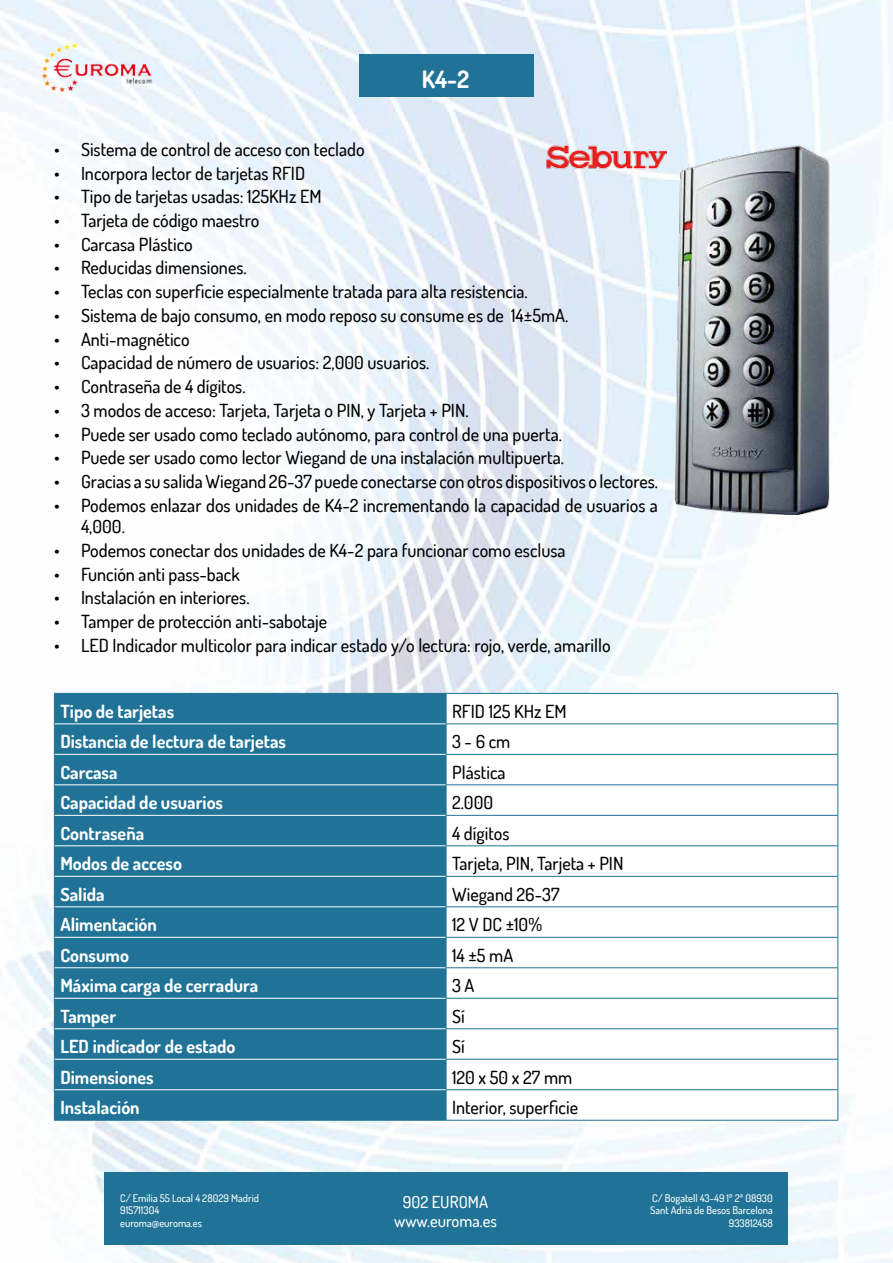
<style>
.page{position:relative;width:893px;height:1263px;background:#fff}
.page>*{position:absolute;margin:0;border:0;box-sizing:border-box;transform-origin:0 0}
.t1{font:700 24px "Dosis";color:#fff}
.t2{font:500 18px/21.6px "Dosis";color:#000}
.t3{font:700 18px "Dosis";color:#fff}
.t4{font:500 16.5px/19.8px "Dosis";color:#fff;text-align:center}
.t5{font:500 10.5px/12.6px "Dosis";color:#fff}
</style>
<div class="page">
<img style="left:0;top:0;width:893px;height:1263px">
<img style="left:36px;top:34px;width:121px;height:66px">
<div style="left:105px;top:1173px;width:683px;height:72px;background:#207396"></div>
<div style="left:359px;top:54px;width:175px;height:43px;background:#207396"></div>
<div style="left:55px;top:694px;width:391px;height:426px;background:#207396"></div>
<svg style="left:447px;top:694px;width:390px;height:426px"></svg>
<hr style="left:54px;top:693px;width:392px;height:1px;background:#207396">
<hr style="left:54px;top:694px;width:1px;height:30px;background:#207396">
<hr style="left:54px;top:724px;width:1px;height:30px;background:#207396">
<hr style="left:54px;top:754px;width:1px;height:31px;background:#207396">
<hr style="left:54px;top:785px;width:1px;height:30px;background:#207396">
<hr style="left:54px;top:815px;width:1px;height:31px;background:#207396">
<hr style="left:54px;top:846px;width:1px;height:30px;background:#207396">
<hr style="left:54px;top:876px;width:1px;height:31px;background:#207396">
<hr style="left:54px;top:907px;width:1px;height:30px;background:#207396">
<hr style="left:54px;top:937px;width:1px;height:31px;background:#207396">
<hr style="left:54px;top:968px;width:1px;height:30px;background:#207396">
<hr style="left:54px;top:998px;width:1px;height:31px;background:#207396">
<hr style="left:54px;top:1029px;width:1px;height:30px;background:#207396">
<hr style="left:54px;top:1059px;width:1px;height:31px;background:#207396">
<hr style="left:54px;top:1090px;width:1px;height:30px;background:#207396">
<hr style="left:54px;top:1120px;width:392px;height:1px;background:#207396">
<hr style="left:55px;top:723px;width:391px;height:1px;background:#fff">
<hr style="left:55px;top:754px;width:391px;height:1px;background:#fff">
<hr style="left:55px;top:784px;width:391px;height:1px;background:#fff">
<hr style="left:55px;top:815px;width:391px;height:1px;background:#fff">
<hr style="left:55px;top:845px;width:391px;height:1px;background:#fff">
<hr style="left:55px;top:876px;width:391px;height:1px;background:#fff">
<hr style="left:55px;top:906px;width:391px;height:1px;background:#fff">
<hr style="left:55px;top:937px;width:391px;height:1px;background:#fff">
<hr style="left:55px;top:967px;width:391px;height:1px;background:#fff">
<hr style="left:55px;top:998px;width:391px;height:1px;background:#fff">
<hr style="left:55px;top:1028px;width:391px;height:1px;background:#fff">
<hr style="left:55px;top:1059px;width:391px;height:1px;background:#fff">
<hr style="left:55px;top:1089px;width:391px;height:1px;background:#fff">
<hr style="left:446px;top:693px;width:392px;height:1px;background:#207396">
<svg style="left:446px;top:694px;width:1px;height:29px"></svg>
<svg style="left:837px;top:694px;width:1px;height:29px"></svg>
<hr style="left:446px;top:723px;width:392px;height:1px;background:#207396">
<hr style="left:446px;top:724px;width:1px;height:30px;background:#207396">
<hr style="left:837px;top:724px;width:1px;height:30px;background:#207396">
<hr style="left:446px;top:754px;width:392px;height:1px;background:#207396">
<svg style="left:446px;top:755px;width:1px;height:29px"></svg>
<svg style="left:837px;top:755px;width:1px;height:29px"></svg>
<hr style="left:446px;top:784px;width:392px;height:1px;background:#207396">
<hr style="left:446px;top:785px;width:1px;height:30px;background:#207396">
<hr style="left:837px;top:785px;width:1px;height:30px;background:#207396">
<hr style="left:446px;top:815px;width:392px;height:1px;background:#207396">
<svg style="left:446px;top:816px;width:1px;height:29px"></svg>
<svg style="left:837px;top:816px;width:1px;height:29px"></svg>
<hr style="left:446px;top:845px;width:392px;height:1px;background:#207396">
<hr style="left:446px;top:846px;width:1px;height:30px;background:#207396">
<hr style="left:837px;top:846px;width:1px;height:30px;background:#207396">
<hr style="left:446px;top:876px;width:392px;height:1px;background:#207396">
<svg style="left:446px;top:877px;width:1px;height:29px"></svg>
<svg style="left:837px;top:877px;width:1px;height:29px"></svg>
<hr style="left:446px;top:906px;width:392px;height:1px;background:#207396">
<hr style="left:446px;top:907px;width:1px;height:30px;background:#207396">
<hr style="left:837px;top:907px;width:1px;height:30px;background:#207396">
<hr style="left:446px;top:937px;width:392px;height:1px;background:#207396">
<svg style="left:446px;top:938px;width:1px;height:29px"></svg>
<svg style="left:837px;top:938px;width:1px;height:29px"></svg>
<hr style="left:446px;top:967px;width:392px;height:1px;background:#207396">
<hr style="left:446px;top:968px;width:1px;height:30px;background:#207396">
<hr style="left:837px;top:968px;width:1px;height:30px;background:#207396">
<hr style="left:446px;top:998px;width:392px;height:1px;background:#207396">
<svg style="left:446px;top:999px;width:1px;height:29px"></svg>
<svg style="left:837px;top:999px;width:1px;height:29px"></svg>
<hr style="left:446px;top:1028px;width:392px;height:1px;background:#207396">
<hr style="left:446px;top:1029px;width:1px;height:30px;background:#207396">
<hr style="left:837px;top:1029px;width:1px;height:30px;background:#207396">
<hr style="left:446px;top:1059px;width:392px;height:1px;background:#207396">
<hr style="left:446px;top:1059px;width:1px;height:30px;background:#207396">
<hr style="left:837px;top:1059px;width:1px;height:30px;background:#207396">
<hr style="left:446px;top:1089px;width:392px;height:1px;background:#207396">
<hr style="left:446px;top:1090px;width:1px;height:30px;background:#207396">
<hr style="left:837px;top:1090px;width:1px;height:30px;background:#207396">
<hr style="left:446px;top:1120px;width:392px;height:1px;background:#207396">
<img style="left:667px;top:137px;width:172px;height:386px">
<img style="left:545px;top:137px;width:122px;height:39px">
<h1 class="t1" style="left:422px;top:63px;width:49px">K4-2</h1>
<p class="t2" style="left:54px;top:138px;width:312px">• Sistema de control de acceso con teclado</p>
<p class="t2" style="left:54px;top:162px;width:253px">• Incorpora lector de tarjetas RFID</p>
<p class="t2" style="left:54px;top:185px;width:269px">• Tipo de tarjetas usadas: 125KHz EM</p>
<p class="t2" style="left:54px;top:209px;width:207px">• Tarjeta de código maestro</p>
<p class="t2" style="left:54px;top:233px;width:140px">• Carcasa Plástico</p>
<p class="t2" style="left:54px;top:257px;width:194px">• Reducidas dimensiones.</p>
<p class="t2" style="left:54px;top:280px;width:475px">• Teclas con superficie especialmente tratada para alta resistencia.</p>
<p class="t2" style="left:54px;top:304px;width:516px">• Sistema de bajo consumo, en modo reposo su consume es de 14±5mA.</p>
<p class="t2" style="left:54px;top:328px;width:137px">• Anti-magnético</p>
<p class="t2" style="left:54px;top:351px;width:377px">• Capacidad de número de usuarios: 2,000 usuarios.</p>
<p class="t2" style="left:54px;top:375px;width:193px">• Contraseña de 4 dígitos.</p>
<p class="t2" style="left:54px;top:399px;width:416px">• 3 modos de acceso: Tarjeta, Tarjeta o PIN, y Tarjeta + PIN.</p>
<p class="t2" style="left:54px;top:423px;width:509px">• Puede ser usado como teclado autónomo, para control de una puerta.</p>
<p class="t2" style="left:54px;top:446px;width:511px">• Puede ser usado como lector Wiegand de una instalación multipuerta.</p>
<p class="t2" style="left:54px;top:470px;width:605px">• Gracias a su salida Wiegand 26-37 puede conectarse con otros dispositivos o lectores.</p>
<p class="t2" style="left:81px;top:494px;width:578px;text-indent:-27px">• Podemos enlazar dos unidades de K4-2 incrementando la capacidad de usuarios a<br>4,000.</p>
<p class="t2" style="left:54px;top:539px;width:513px">• Podemos conectar dos unidades de K4-2 para funcionar como esclusa</p>
<p class="t2" style="left:54px;top:563px;width:187px">• Función anti pass-back</p>
<p class="t2" style="left:54px;top:587px;width:197px">• Instalación en interiores.</p>
<p class="t2" style="left:54px;top:610px;width:275px">• Tamper de protección anti-sabotaje</p>
<p class="t2" style="left:54px;top:634px;width:558px">• LED Indicador multicolor para indicar estado y/o lectura: rojo, verde, amarillo</p>
<p class="t3" style="left:60px;top:700px;width:115px">Tipo de tarjetas</p>
<p class="t2" style="left:452px;top:700px;width:116px">RFID 125 KHz EM</p>
<p class="t3" style="left:60px;top:730px;width:227px">Distancia de lectura de tarjetas</p>
<p class="t2" style="left:452px;top:730px;width:60px">3 - 6 cm</p>
<p class="t3" style="left:60px;top:761px;width:59px">Carcasa</p>
<p class="t2" style="left:452px;top:761px;width:55px">Plástica</p>
<p class="t3" style="left:60px;top:791px;width:164px">Capacidad de usuarios</p>
<p class="t2" style="left:452px;top:791px;width:43px">2.000</p>
<p class="t3" style="left:60px;top:822px;width:85px">Contraseña</p>
<p class="t2" style="left:452px;top:822px;width:59px">4 dígitos</p>
<p class="t3" style="left:60px;top:852px;width:123px">Modos de acceso</p>
<p class="t2" style="left:452px;top:852px;width:173px">Tarjeta, PIN, Tarjeta + PIN</p>
<p class="t3" style="left:60px;top:883px;width:46px">Salida</p>
<p class="t2" style="left:452px;top:883px;width:109px">Wiegand 26-37</p>
<p class="t3" style="left:60px;top:913px;width:98px">Alimentación</p>
<p class="t2" style="left:452px;top:913px;width:92px">12 V DC ±10%</p>
<p class="t3" style="left:60px;top:943px;width:70px">Consumo</p>
<p class="t2" style="left:452px;top:944px;width:63px">14 ±5 mA</p>
<p class="t3" style="left:60px;top:974px;width:200px">Máxima carga de cerradura</p>
<p class="t2" style="left:452px;top:974px;width:24px">3 A</p>
<p class="t3" style="left:60px;top:1004px;width:57px">Tamper</p>
<p class="t2" style="left:452px;top:1005px;width:14px">Sí</p>
<p class="t3" style="left:60px;top:1035px;width:177px">LED indicador de estado</p>
<p class="t2" style="left:452px;top:1035px;width:14px">Sí</p>
<p class="t3" style="left:60px;top:1065px;width:95px">Dimensiones</p>
<p class="t2" style="left:452px;top:1066px;width:122px">120 x 50 x 27 mm</p>
<p class="t3" style="left:60px;top:1096px;width:81px">Instalación</p>
<p class="t2" style="left:452px;top:1096px;width:127px">Interior, superficie</p>
<p class="t5" style="left:120px;top:1191px;width:140px">C/ Emilia 55 Local 4 28029 Madrid<br>915711304<br>euroma@euroma.es</p>
<p class="t4" style="left:394px;top:1191px;width:104px">902 EUROMA www.euroma.es</p>
<p class="t5" style="left:650px;top:1191px;width:124px;text-align:right">C/ Bogatell 43-49 1º 2ª 08930<br>Sant Adriá de Besos Barcelona<br>933812458</p>
</div>
